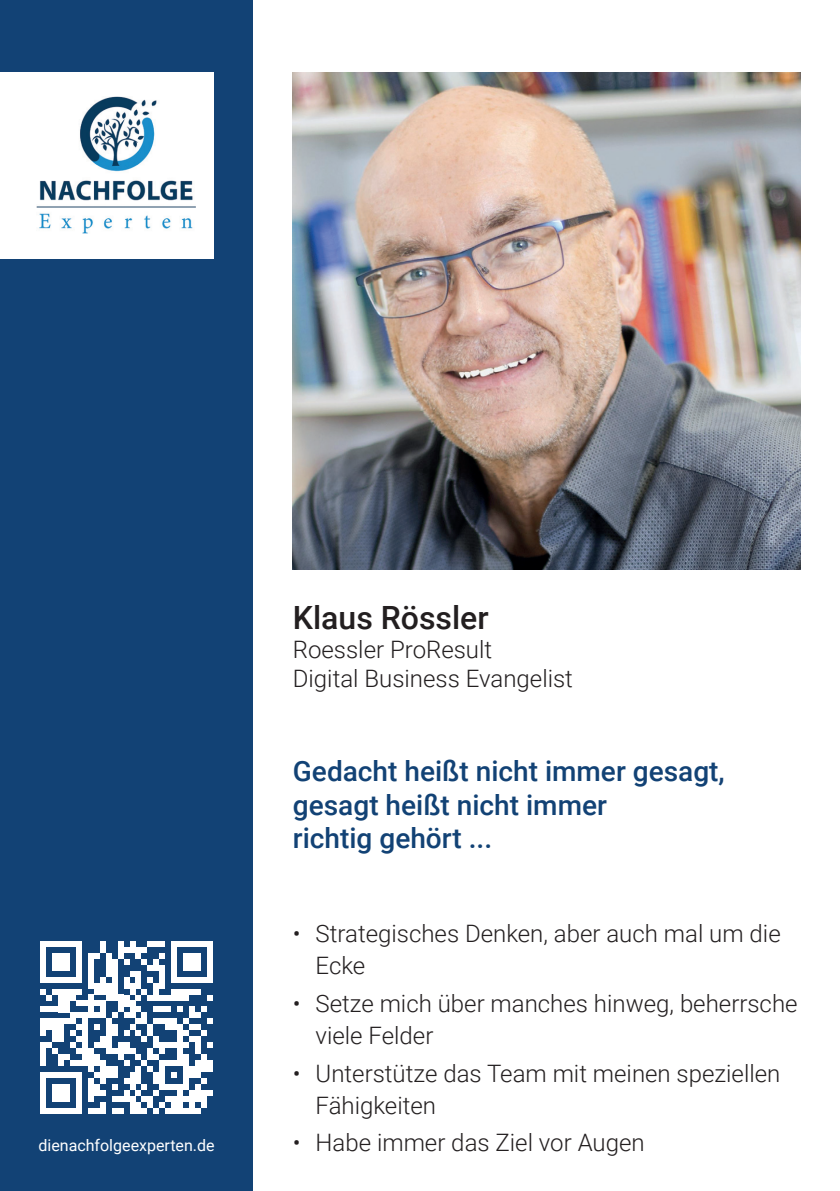
<style>
.page{position:relative;width:840px;height:1191px;background:#fff}
.page>*{position:absolute;margin:0;border:0;box-sizing:border-box;transform-origin:0 0}
.t1{font:500 32px "Roboto";color:#231f20}
.t2{font:500 28px/33.6px "Roboto";color:#124275}
.t3{font:300 24px/32px "Roboto";color:#231f20}
.t4{font:16px "Roboto";color:#fff}
</style>
<div class="page">
<div style="left:0;top:0;width:253px;height:1191px;background:#124275"></div>
<div style="left:0;top:72px;width:213px;height:186px;background:#fff"></div>
<img style="left:36px;top:96px;width:159px;height:137px">
<div style="left:40px;top:941px;width:6px;height:12px;background:#fff"></div>
<div style="left:40px;top:953px;width:6px;height:11px;background:#fff"></div>
<div style="left:40px;top:964px;width:6px;height:18px;background:#fff"></div>
<div style="left:40px;top:1071px;width:6px;height:42px;background:#fff"></div>
<div style="left:52px;top:953px;width:6px;height:11px;background:#fff"></div>
<div style="left:52px;top:1083px;width:6px;height:18px;background:#fff"></div>
<div style="left:58px;top:953px;width:6px;height:11px;background:#fff"></div>
<div style="left:58px;top:1083px;width:6px;height:18px;background:#fff"></div>
<div style="left:64px;top:953px;width:6px;height:11px;background:#fff"></div>
<svg style="left:52px;top:964px;width:18px;height:6px"></svg>
<div style="left:64px;top:1083px;width:6px;height:18px;background:#fff"></div>
<svg style="left:46px;top:941px;width:30px;height:6px"></svg>
<svg style="left:46px;top:977px;width:30px;height:5px"></svg>
<svg style="left:46px;top:1108px;width:30px;height:5px"></svg>
<div style="left:76px;top:941px;width:6px;height:12px;background:#fff"></div>
<div style="left:76px;top:953px;width:6px;height:11px;background:#fff"></div>
<div style="left:76px;top:964px;width:6px;height:18px;background:#fff"></div>
<div style="left:76px;top:1071px;width:6px;height:42px;background:#fff"></div>
<svg style="left:40px;top:989px;width:48px;height:88px"></svg>
<div style="left:82px;top:1012px;width:6px;height:54px;background:#fff"></div>
<div style="left:88px;top:953px;width:6px;height:11px;background:#fff"></div>
<div style="left:88px;top:964px;width:6px;height:24px;background:#fff"></div>
<div style="left:88px;top:994px;width:6px;height:24px;background:#fff"></div>
<div style="left:88px;top:1048px;width:6px;height:23px;background:#fff"></div>
<div style="left:88px;top:1077px;width:6px;height:24px;background:#fff"></div>
<svg style="left:94px;top:953px;width:6px;height:6px"></svg>
<div style="left:94px;top:982px;width:6px;height:12px;background:#fff"></div>
<svg style="left:94px;top:1000px;width:6px;height:6px"></svg>
<svg style="left:94px;top:1012px;width:6px;height:6px"></svg>
<svg style="left:94px;top:1024px;width:6px;height:6px"></svg>
<svg style="left:94px;top:1042px;width:6px;height:6px"></svg>
<div style="left:94px;top:1054px;width:6px;height:12px;background:#fff"></div>
<svg style="left:94px;top:1072px;width:6px;height:5px"></svg>
<div style="left:94px;top:1083px;width:6px;height:12px;background:#fff"></div>
<svg style="left:88px;top:1108px;width:12px;height:5px"></svg>
<div style="left:100px;top:941px;width:6px;height:12px;background:#fff"></div>
<div style="left:100px;top:976px;width:6px;height:18px;background:#fff"></div>
<div style="left:100px;top:1000px;width:6px;height:18px;background:#fff"></div>
<div style="left:100px;top:1036px;width:6px;height:12px;background:#fff"></div>
<div style="left:100px;top:1060px;width:6px;height:23px;background:#fff"></div>
<svg style="left:100px;top:1090px;width:6px;height:5px"></svg>
<div style="left:100px;top:1101px;width:6px;height:12px;background:#fff"></div>
<div style="left:106px;top:953px;width:6px;height:11px;background:#fff"></div>
<div style="left:106px;top:964px;width:6px;height:12px;background:#fff"></div>
<div style="left:106px;top:982px;width:6px;height:18px;background:#fff"></div>
<div style="left:106px;top:1018px;width:6px;height:36px;background:#fff"></div>
<div style="left:106px;top:1066px;width:6px;height:11px;background:#fff"></div>
<div style="left:112px;top:964px;width:6px;height:36px;background:#fff"></div>
<div style="left:118px;top:994px;width:5px;height:18px;background:#fff"></div>
<div style="left:123px;top:976px;width:6px;height:12px;background:#fff"></div>
<div style="left:123px;top:994px;width:6px;height:12px;background:#fff"></div>
<div style="left:129px;top:982px;width:6px;height:12px;background:#fff"></div>
<div style="left:129px;top:1000px;width:6px;height:18px;background:#fff"></div>
<div style="left:135px;top:970px;width:6px;height:18px;background:#fff"></div>
<svg style="left:135px;top:988px;width:18px;height:12px"></svg>
<div style="left:153px;top:982px;width:6px;height:18px;background:#fff"></div>
<svg style="left:112px;top:941px;width:53px;height:41px"></svg>
<div style="left:159px;top:964px;width:6px;height:24px;background:#fff"></div>
<svg style="left:159px;top:995px;width:12px;height:5px"></svg>
<div style="left:171px;top:941px;width:6px;height:12px;background:#fff"></div>
<div style="left:171px;top:953px;width:6px;height:11px;background:#fff"></div>
<div style="left:171px;top:964px;width:6px;height:18px;background:#fff"></div>
<div style="left:171px;top:988px;width:6px;height:12px;background:#fff"></div>
<div style="left:177px;top:988px;width:6px;height:12px;background:#fff"></div>
<div style="left:183px;top:953px;width:6px;height:11px;background:#fff"></div>
<div style="left:183px;top:988px;width:6px;height:12px;background:#fff"></div>
<div style="left:189px;top:953px;width:6px;height:11px;background:#fff"></div>
<div style="left:195px;top:953px;width:6px;height:11px;background:#fff"></div>
<svg style="left:183px;top:964px;width:18px;height:6px"></svg>
<svg style="left:189px;top:989px;width:12px;height:5px"></svg>
<svg style="left:177px;top:941px;width:30px;height:6px"></svg>
<svg style="left:177px;top:977px;width:30px;height:5px"></svg>
<div style="left:207px;top:941px;width:6px;height:12px;background:#fff"></div>
<div style="left:207px;top:953px;width:6px;height:11px;background:#fff"></div>
<div style="left:207px;top:964px;width:6px;height:18px;background:#fff"></div>
<svg style="left:207px;top:995px;width:6px;height:5px"></svg>
<svg style="left:112px;top:1006px;width:101px;height:107px"></svg>
<img style="left:293px;top:72px;width:506px;height:498px">
<p class="t4" style="left:38px;top:1134px;width:178px">dienachfolgeexperten.de</p>
<h1 class="t1" style="left:293px;top:595px;width:197px">Klaus Rössler</h1>
<p class="t3" style="left:293px;top:634px;width:281px;line-height:28.8px">Roessler ProResult<br>Digital Business Evangelist</p>
<p class="t2" style="left:293px;top:753px;width:433px">Gedacht heißt nicht immer gesagt, gesagt heißt nicht immer<br>richtig gehört ...</p>
<p class="t3" style="left:315px;top:916px;width:466px;text-indent:-23px">• Strategisches Denken, aber auch mal um die<br>Ecke</p>
<p class="t3" style="left:315px;top:986px;width:483px;text-indent:-23px">• Setze mich über manches hinweg, beherrsche viele Felder</p>
<p class="t3" style="left:315px;top:1056px;width:466px;text-indent:-23px">• Unterstütze das Team mit meinen speziellen<br>Fähigkeiten</p>
<p class="t3" style="left:293px;top:1125px;width:353px">• Habe immer das Ziel vor Augen</p>
</div>
